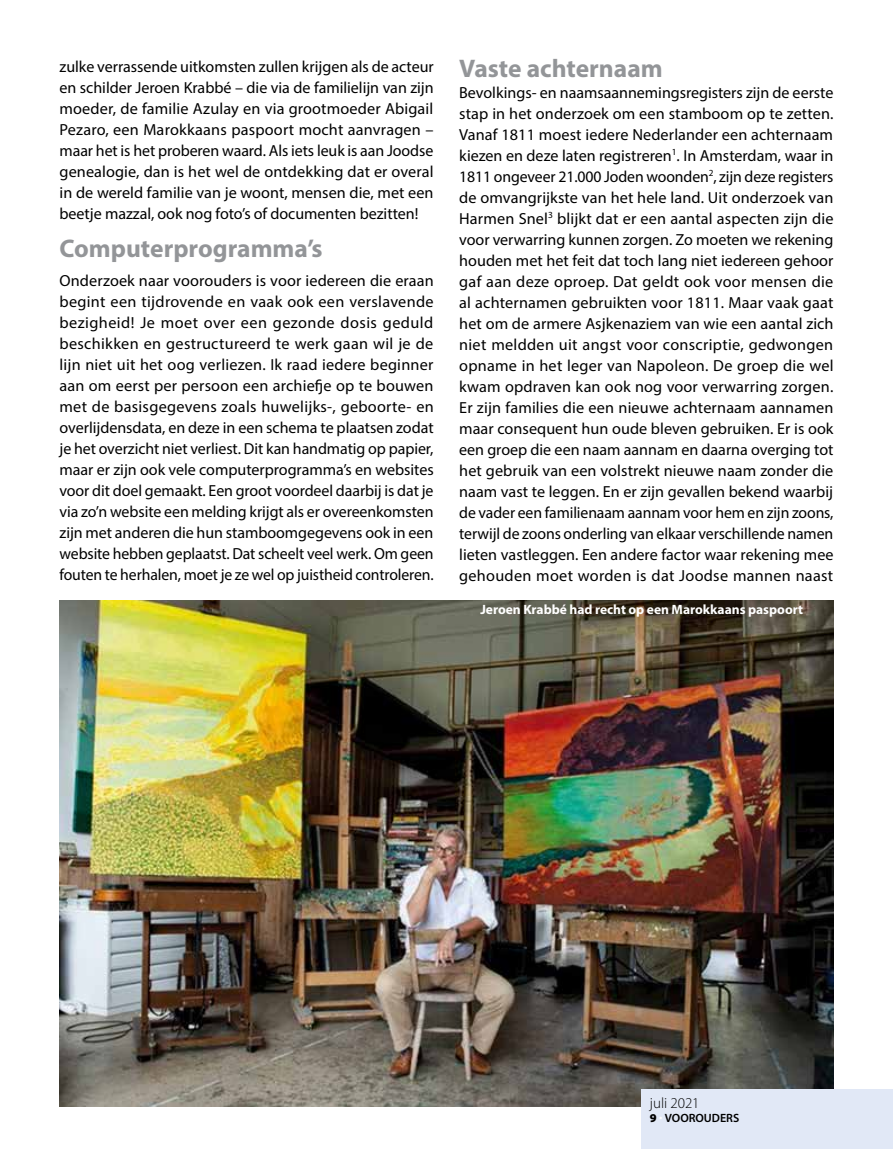
<style>
.page{position:relative;width:893px;height:1149px;background:#fff}
.page>*{position:absolute;margin:0;border:0;box-sizing:border-box;transform-origin:0 0}
.t1{font:700 25.5px "Myriad Pro";color:#939598}
.t2{font:16.05px/21px "Myriad Pro";color:#000;text-align:justify}
.t3{font:300 15px "Myriad Pro";color:#000}
.t4{font:700 13.5px "Myriad Pro";color:#fff}
.t5{font:600 12px "Myriad Pro";color:#000}
.s1{font-weight:900}
.s2{font-weight:900;color:#fff}
</style>
<div class="page">
<img style="left:59px;top:600px;width:775px;height:506px">
<div style="left:641px;top:1089px;width:252px;height:59px;background:#e1e8f6"></div>
<p class="t2" style="left:60px;top:55px;width:376px">zulke verrassende uitkomsten zullen krijgen als de acteur en schilder Jeroen Krabbé – die via de familielijn van zijn moeder, de familie Azulay en via grootmoeder Abigail Pezaro, een Marokkaans paspoort mocht aanvragen – maar het is het proberen waard. Als iets leuk is aan Joodse genealogie, dan is het wel de ontdekking dat er overal in de wereld familie van je woont, mensen die, met een beetje mazzal, ook nog foto’s of documenten bezitten!</p>
<h1 class="t1" style="left:60px;top:231px;width:265px">Computerprogramma’s</h1>
<p class="t2" style="left:60px;top:270px;width:376px">Onderzoek naar voorouders is voor iedereen die eraan begint een tijdrovende en vaak ook een verslavende bezigheid! Je moet over een gezonde dosis geduld beschikken en gestructureerd te werk gaan wil je de lijn niet uit het oog verliezen. Ik raad iedere beginner aan om eerst per persoon een archiefje op te bouwen met de basisgegevens zoals huwelijks-, geboorte- en overlijdensdata, en deze in een schema te plaatsen zodat je het overzicht niet verliest. Dit kan handmatig op papier, maar er zijn ook vele computerprogramma’s en websites voor dit doel gemaakt. Een groot voordeel daarbij is dat je via zo’n website een melding krijgt als er overeenkomsten zijn met anderen die hun stamboomgegevens ook in een website hebben geplaatst. Dat scheelt veel werk. Om geen fouten te herhalen, moet je ze wel op juistheid controleren.</p>
<h1 class="t1" style="left:459px;top:51px;width:205px">Vaste achternaam</h1>
<p class="t2" style="left:459px;top:81px;width:376px">Bevolkings- en naamsaannemingsregisters zijn de eerste stap in het onderzoek om een stamboom op te zetten.<br>Vanaf 1811 moest iedere Nederlander een achternaam kiezen en deze laten registreren<sup>1</sup>. In Amsterdam, waar in 1811 ongeveer 21.000 Joden woonden<sup>2</sup>, zijn deze registers de omvangrijkste van het hele land. Uit onderzoek van Harmen Snel<sup>3</sup> blijkt dat er een aantal aspecten zijn die voor verwarring kunnen zorgen. Zo moeten we rekening houden met het feit dat toch lang niet iedereen gehoor gaf aan deze oproep. Dat geldt ook voor mensen die al achternamen gebruikten voor 1811. Maar vaak gaat het om de armere Asjkenaziem van wie een aantal zich niet meldden uit angst voor conscriptie, gedwongen opname in het leger van Napoleon. De groep die wel kwam opdraven kan ook nog voor verwarring zorgen.<br>Er zijn families die een nieuwe achternaam aannamen maar consequent hun oude bleven gebruiken. Er is ook een groep die een naam aannam en daarna overging tot het gebruik van een volstrekt nieuwe naam zonder die naam vast te leggen. En er zijn gevallen bekend waarbij de vader een familienaam aannam voor hem en zijn zoons, terwijl de zoons onderling van elkaar verschillende namen lieten vastleggen. Een andere factor waar rekening mee gehouden moet worden is dat Joodse mannen naast</p>
<p class="t4" style="left:480px;top:601px;width:324px">Jeroen Krabbé had recht op een Marokkaans paspoort</p>
<p class="t3" style="left:650px;top:1093px;width:51px">juli 2021</p>
<p class="t5" style="left:650px;top:1109px;width:91px"><span class="s1">9</span> <span class="s2">·</span> VOOROUDERS</p>
</div>
